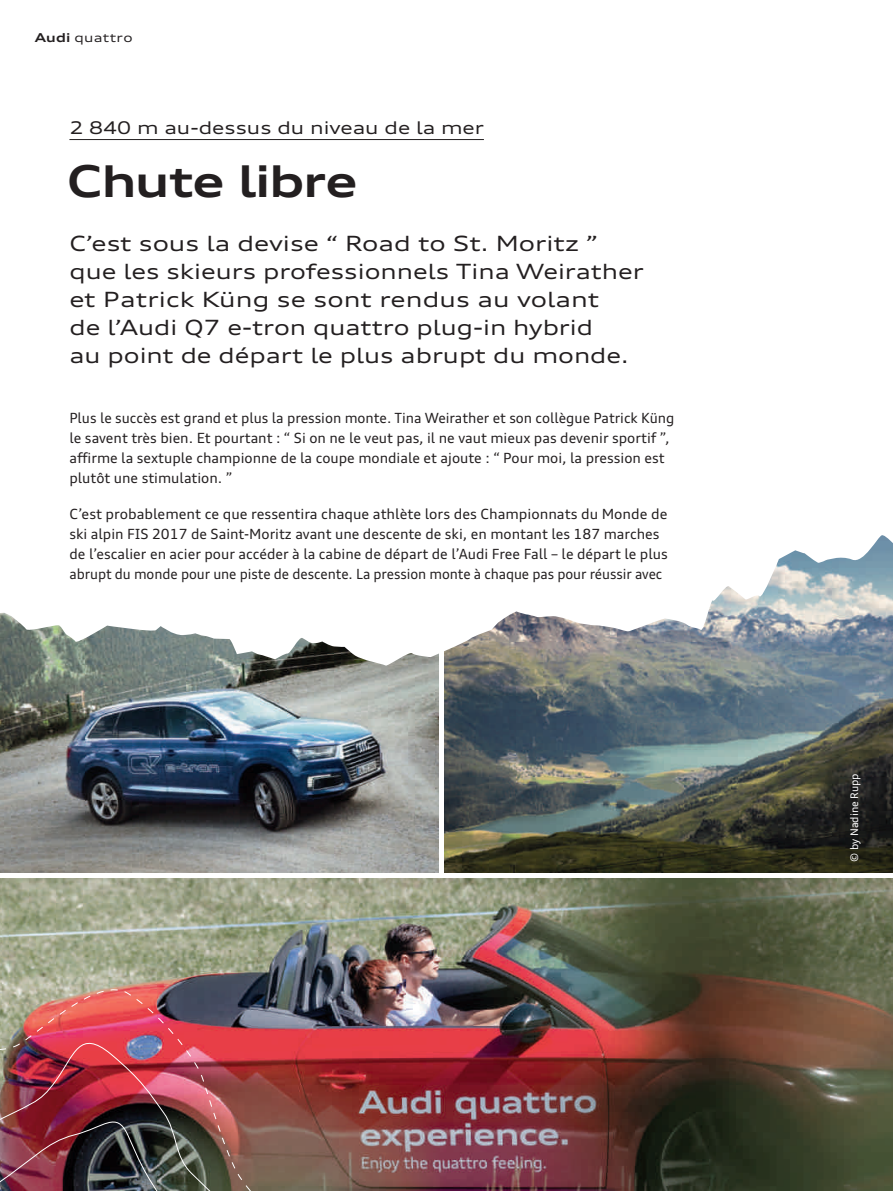
<style>
.page{position:relative;width:893px;height:1191px;background:#fff}
.page>*{position:absolute;margin:0;border:0;box-sizing:border-box;transform-origin:0 0}
.t1{font:700 expanded 43.75px "Audi Type";letter-spacing:-.03em;color:#231f20}
.t2{font:expanded 21px/28px "Audi Type";color:#231f20}
.t3{font:expanded 17.5px "Audi Type";color:#231f20}
.t4{font:14px/20.1px "Audi Type";color:#231f20}
.t5{font:expanded 12.25px "Audi Type";letter-spacing:.015em;color:#231f20}
.t6{font:10.5px "Audi Type";color:#fff}
.s1{font-weight:700}
</style>
<div class="page">
<img style="left:0;top:878px;width:892px;height:313px">
<img style="left:892px;top:521px;width:1px;height:670px">
<img style="left:0;top:983px;width:276px;height:208px">
<img style="left:0;top:140px;width:892px;height:733px">
<svg style="left:892px;top:521px;width:1px;height:357px"></svg>
<hr style="left:69px;top:139px;width:415px;height:1px;background:#231f20">
<p class="t5" style="left:35px;top:33px;width:99px"><span class="s1">Audi</span> quattro</p>
<p class="t3" style="left:69px;top:122px;width:416px">2 840 m au-dessus du niveau de la mer</p>
<h1 class="t1" style="left:67px;top:161px;width:292px">Chute libre</h1>
<h2 class="t2" style="left:69px;top:232px;width:576px">C’est sous la devise “ Road to St. Moritz ” que les skieurs professionnels Tina Weirather et Patrick Küng se sont rendus au volant<br>de l’Audi Q7 e-tron quattro plug-in hybrid<br>au point de départ le plus abrupt du monde.</h2>
<p class="t4" style="left:69px;top:408px;width:606px">Plus le succès est grand et plus la pression monte. Tina Weirather et son collègue Patrick Küng le savent très bien. Et pourtant : “ Si on ne le veut pas, il ne vaut mieux pas devenir sportif ”, affirme la sextuple championne de la coupe mondiale et ajoute : “ Pour moi, la pression est plutôt une stimulation. ”</p>
<p class="t4" style="left:69px;top:504px;width:600px">C’est probablement ce que ressentira chaque athlète lors des Championnats du Monde de ski alpin FIS 2017 de Saint-Moritz avant une descente de ski, en montant les 187 marches de l’escalier en acier pour accéder à la cabine de départ de l’Audi Free Fall – le départ le plus abrupt du monde pour une piste de descente. La pression monte à chaque pas pour réussir avec</p>
<p class="t6" style="left:849px;top:862px;width:90px;rotate:-90deg">© by Nadine Rupp</p>
</div>
